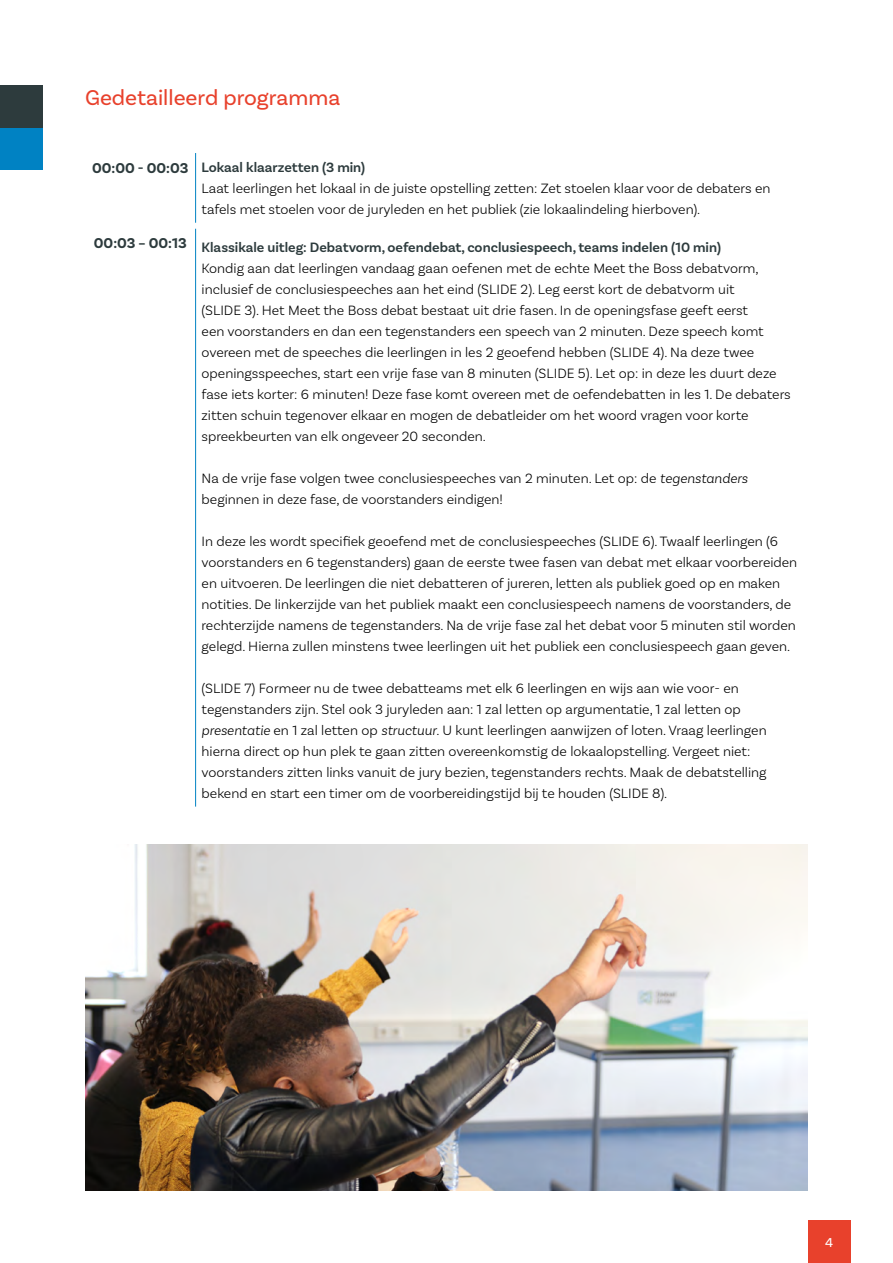
<style>
.page{position:relative;width:893px;height:1263px;background:#fff}
.page>*{position:absolute;margin:0;border:0;box-sizing:border-box;transform-origin:0 0}
.JT-tussenkop{font:22.5px "Basic Sans";color:#e8412c}
.JT-Plat{font:700 15px "Basic Sans";color:#2d3b3d}
.JT_tabelplat{font:300 14.25px/21px "Basic Sans";color:#000}
.JT-Tussenkop_2{font:600 14.25px "Basic Sans";color:#2d3b3d}
.t1{font:13.5px "Basic Sans";color:#fff}
.s1{font-style:italic}
</style>
<div class="page">
<div style="left:808px;top:1220px;width:42px;height:43px;background:#e8412c"></div>
<hr style="left:195px;top:153px;width:1px;height:70px;background:#0082c3">
<hr style="left:195px;top:229px;width:1px;height:578px;background:#0082c3">
<div style="left:0;top:128px;width:43px;height:42px;background:#0082c3"></div>
<div style="left:0;top:85px;width:43px;height:43px;background:#2d3b3d"></div>
<img style="left:85px;top:844px;width:723px;height:347px">
<p class="JT-tussenkop" style="left:85px;top:84px;width:257px">Gedetailleerd programma</p>
<p class="JT-Plat" style="left:92px;top:159px;width:98px">00:00 - 00:03</p>
<p class="JT-Tussenkop_2" style="left:202px;top:159px;width:165px">Lokaal klaarzetten (3 min)</p>
<p class="JT_tabelplat" style="left:202px;top:178px;width:571px">Laat leerlingen het lokaal in de juiste opstelling zetten: Zet stoelen klaar voor de debaters en tafels met stoelen voor de juryleden en het publiek (zie lokaalindeling hierboven).</p>
<p class="JT-Plat" style="left:94px;top:234px;width:94px">00:03 – 00:13</p>
<p class="JT-Tussenkop_2" style="left:202px;top:239px;width:521px">Klassikale uitleg: Debatvorm, oefendebat, conclusiespeech, teams indelen (10 min)</p>
<p class="JT_tabelplat" style="left:202px;top:258px;width:591px">Kondig aan dat leerlingen vandaag gaan oefenen met de echte Meet the Boss debatvorm, inclusief de conclusiespeeches aan het eind (SLIDE 2). Leg eerst kort de debatvorm uit<br>(SLIDE 3). Het Meet the Boss debat bestaat uit drie fasen. In de openingsfase geeft eerst<br>een voorstanders en dan een tegenstanders een speech van 2 minuten. Deze speech komt overeen met de speeches die leerlingen in les 2 geoefend hebben (SLIDE 4). Na deze twee openingsspeeches, start een vrije fase van 8 minuten (SLIDE 5). Let op: in deze les duurt deze fase iets korter: 6 minuten! Deze fase komt overeen met de oefendebatten in les 1. De debaters zitten schuin tegenover elkaar en mogen de debatleider om het woord vragen voor korte spreekbeurten van elk ongeveer 20 seconden.</p>
<p class="JT_tabelplat" style="left:202px;top:468px;width:548px">Na de vrije fase volgen twee conclusiespeeches van 2 minuten. Let op: de <span class="s1">tegenstanders </span>beginnen in deze fase, de voorstanders eindigen!</p>
<p class="JT_tabelplat" style="left:202px;top:531px;width:597px">In deze les wordt specifiek geoefend met de conclusiespeeches (SLIDE 6). Twaalf leerlingen (6 voorstanders en 6 tegenstanders) gaan de eerste twee fasen van debat met elkaar voorbereiden en uitvoeren. De leerlingen die niet debatteren of jureren, letten als publiek goed op en maken notities. De linkerzijde van het publiek maakt een conclusiespeech namens de voorstanders, de rechterzijde namens de tegenstanders. Na de vrije fase zal het debat voor 5 minuten stil worden gelegd. Hierna zullen minstens twee leerlingen uit het publiek een conclusiespeech gaan geven.</p>
<p class="JT_tabelplat" style="left:202px;top:678px;width:567px">(SLIDE 7) Formeer nu de twee debatteams met elk 6 leerlingen en wijs aan wie voor- en tegenstanders zijn. Stel ook 3 juryleden aan: 1 zal letten op argumentatie, 1 zal letten op <span class="s1">presentatie</span> en 1 zal letten op <span class="s1">structuur</span>. U kunt leerlingen aanwijzen of loten. Vraag leerlingen hierna direct op hun plek te gaan zitten overeenkomstig de lokaalopstelling. Vergeet niet: voorstanders zitten links vanuit de jury bezien, tegenstanders rechts. Maak de debatstelling bekend en start een timer om de voorbereidingstijd bij te houden (SLIDE 8).</p>
<p class="t1" style="left:825px;top:1234px;width:9px">4</p>
</div>
